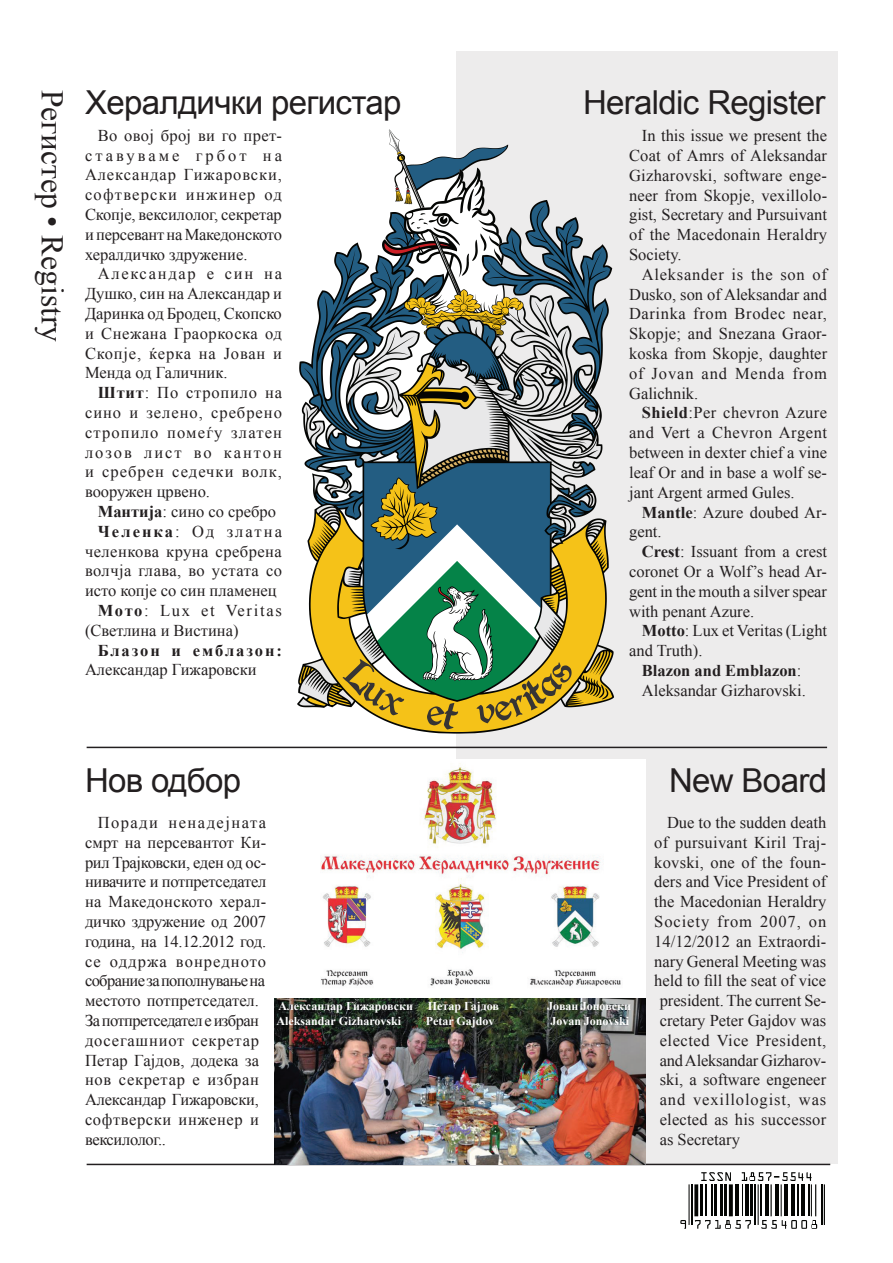
<style>
.page{position:relative;width:893px;height:1263px;background:#fff}
.page>*{position:absolute;margin:0;border:0;box-sizing:border-box;transform-origin:0 0}
.t1{font:33px "Arial";letter-spacing:-.02em;color:#231f20}
.t2{font:31.5px "Times New Roman";color:#231f20}
.t3{font:16.5px/19.8px "Times New Roman";color:#231f20;text-align:justify}
.t4{font:16.5px "Times New Roman";letter-spacing:.03em;color:#231f20}
.t5{font:16.5px "Times New Roman";letter-spacing:.035em;color:#231f20}
.t6{font:16.5px "Times New Roman";letter-spacing:.05em;color:#231f20}
.t7{font:700 16.5px "Times New Roman";color:#231f20}
.t8{font:16.5px "Times New Roman";letter-spacing:.055em;color:#231f20}
.t9{font:16.5px "Times New Roman";letter-spacing:.105em;color:#231f20}
.t10{font:16.5px "Times New Roman";letter-spacing:.125em;color:#231f20}
.t11{font:700 16.5px "Times New Roman";letter-spacing:.115em;color:#231f20}
.t12{font:700 12px "Times New Roman";color:#fff}
.s1{font-weight:700}
.s2{font-weight:400}
</style>
<div class="page">
<div style="left:456px;top:51px;width:382px;height:1113px;background:#edecec"></div>
<hr style="left:87px;top:1164px;width:743px;height:1px;background:#231f20">
<hr style="left:821px;top:1184px;width:1px;height:41px;background:#040503">
<svg style="left:824px;top:1184px;width:1px;height:41px"></svg>
<svg style="left:680px;top:1172px;width:137px;height:57px"></svg>
<svg style="left:601px;top:244px;width:9px;height:210px"></svg>
<svg style="left:300px;top:518px;width:312px;height:188px"></svg>
<svg style="left:301px;top:129px;width:300px;height:600px"></svg>
<img style="left:274px;top:759px;width:372px;height:406px">
<hr style="left:87px;top:747px;width:740px;height:1px;background:#231f20">
<h2 class="t2" style="left:74px;top:90px;width:253px;rotate:90deg">Регистер • Registry</h2>
<h1 class="t1" style="left:85px;top:81px;width:318px">Хералдички регистар</h1>
<p class="t3" style="left:85px;top:125px;width:198px;text-indent:13px">Во овој број ви го прет&shy;ставуваме грбот на Александар Гижаровски, софтверски инжинер од Скопје, вексилолог, секретар и персевант на Македонското хералдичко здружение.</p>
<p class="t3" style="left:85px;top:264px;width:198px;text-indent:13px">Александар е син на Душко, син на Александар и Даринка од Бродец, Скопско и Снежана Граоркоска од Скопје, ќерка на Јован и Менда од Галичник.</p>
<p class="t3" style="left:85px;top:382px;width:199px;text-indent:13px"><span class="s1">Штит</span>: По стропило на сино и зелено, сребрено стропило помеѓу златен лозов лист во кантон и сребрен седечки волк, вооружен црвено.</p>
<p class="t3" style="left:98px;top:501px;width:180px"><span class="s1">Мантија</span>: сино со сребро</p>
<p class="t10" style="left:98px;top:520px;width:186px"><span class="s1">Челенка</span>: Од златна</p>
<p class="t4" style="left:85px;top:540px;width:198px">челенкова круна сребрена</p>
<p class="t4" style="left:85px;top:560px;width:198px">волчја глава, во устата со</p>
<p class="t3" style="left:85px;top:580px;width:193px">исто копје со син пламенец</p>
<p class="t9" style="left:98px;top:599px;width:186px"><span class="s1">Мото</span>: Lux et Veritas</p>
<p class="t3" style="left:85px;top:620px;width:155px">(Светлина и Вистина)</p>
<p class="t11" style="left:98px;top:639px;width:186px">Блазон и емблазон:</p>
<p class="t3" style="left:85px;top:660px;width:173px">Александар Гижаровски</p>
<h1 class="t1" style="left:583px;top:81px;width:244px">Heraldic Register</h1>
<p class="t3" style="left:629px;top:126px;width:200px;text-indent:13px">In this issue we present the Coat of Amrs of Aleksandar Gizharovski, software enge&shy;neer from Skopje, vexillolo&shy;gist, Secretary and Pursuivant of the Macedonain Heraldry Society.</p>
<p class="t3" style="left:629px;top:264px;width:200px;text-indent:13px">Aleksander is the son of Dusko, son of Aleksandar and Darinka from Brodec near, Skopje; and Snezana Graor&shy;koska from Skopje, daughter of Jovan and Menda from Galichnik.</p>
<p class="t3" style="left:629px;top:403px;width:200px;text-indent:13px"><span class="s1">Shield</span>:Per chevron Azure and Vert a Chevron Argent between in dexter chief a vine leaf Or and in base a wolf se&shy;jant Argent armed Gules.</p>
<p class="t3" style="left:629px;top:502px;width:199px;text-indent:13px"><span class="s1">Mantle</span>: Azure doubed Ar&shy;gent.</p>
<p class="t3" style="left:629px;top:541px;width:199px;text-indent:13px"><span class="s1">Crest</span>: Issuant from a crest coronet Or a Wolf’s head Ar&shy;gent in the mouth a silver spear with penant Azure.</p>
<p class="t3" style="left:642px;top:621px;width:187px"><span class="s1">Motto</span>: Lux et Veritas (Light</p>
<p class="t3" style="left:629px;top:640px;width:75px">and Truth).</p>
<p class="t7" style="left:642px;top:659px;width:161px">Blazon and Emblazon<span class="s2">:</span></p>
<p class="t3" style="left:642px;top:680px;width:166px">Aleksandar Gizharovski.</p>
<h1 class="t1" style="left:85px;top:759px;width:158px">Нов одбор</h1>
<h1 class="t1" style="left:669px;top:759px;width:159px">New Board</h1>
<p class="t3" style="left:85px;top:812px;width:183px;text-align:left;text-indent:13px">Поради ненадејната смрт на персевантот Ки&shy;рил Трајковски, еден од ос&shy;нивачите и потпретседател на Македонското херал&shy;дичко здружение од 2007 година, на 14.12.2012 год. се оддржа вонредното собрание за пополнување на местото потпретседател.<br>За потпретседател е избран досегашниот секретар<br>Петар Гајдов, додека за нов секретар е избран<br>Александар Гижаровски, софтверски инженер и вексилолог..</p>
<p class="t3" style="left:667px;top:812px;width:161px">Due to the sudden death</p>
<p class="t3" style="left:654px;top:832px;width:173px">of pursuivant Kiril Traj-</p>
<p class="t3" style="left:654px;top:852px;width:174px">kovski, one of the foun-</p>
<p class="t3" style="left:654px;top:872px;width:173px">ders and Vice President of</p>
<p class="t3" style="left:654px;top:891px;width:173px">the Macedonian Heraldry</p>
<p class="t8" style="left:654px;top:910px;width:173px">Society from 2007, on</p>
<p class="t3" style="left:654px;top:931px;width:173px">14/12/2012 an Extraordi-</p>
<p class="t3" style="left:654px;top:951px;width:173px">nary General Meeting was</p>
<p class="t3" style="left:654px;top:971px;width:173px">held to fill the seat of vice</p>
<p class="t3" style="left:660px;top:990px;width:168px">president. The current Se-</p>
<p class="t3" style="left:660px;top:1010px;width:168px">cretary Peter Gajdov was</p>
<p class="t5" style="left:660px;top:1029px;width:168px">elected Vice President,</p>
<p class="t3" style="left:660px;top:1050px;width:168px">and Aleksandar Gizharov-</p>
<p class="t3" style="left:660px;top:1070px;width:168px">ski, a software engeneer</p>
<p class="t6" style="left:660px;top:1088px;width:168px">and vexillologist, was</p>
<p class="t3" style="left:660px;top:1109px;width:168px">elected as his successor</p>
<p class="t3" style="left:660px;top:1129px;width:82px">as Secretary</p>
<p class="t12" style="left:278px;top:998px;width:222px">Александар Гижаровски Петар Гајдов</p>
<p class="t12" style="left:547px;top:998px;width:85px">Јован Јоновски</p>
<p class="t12" style="left:277px;top:1013px;width:126px">Aleksandar Gizharovski</p>
<p class="t12" style="left:426px;top:1013px;width:70px">Petar Gajdov</p>
<p class="t12" style="left:550px;top:1013px;width:80px">Jovan Jonovski</p>
</div>
